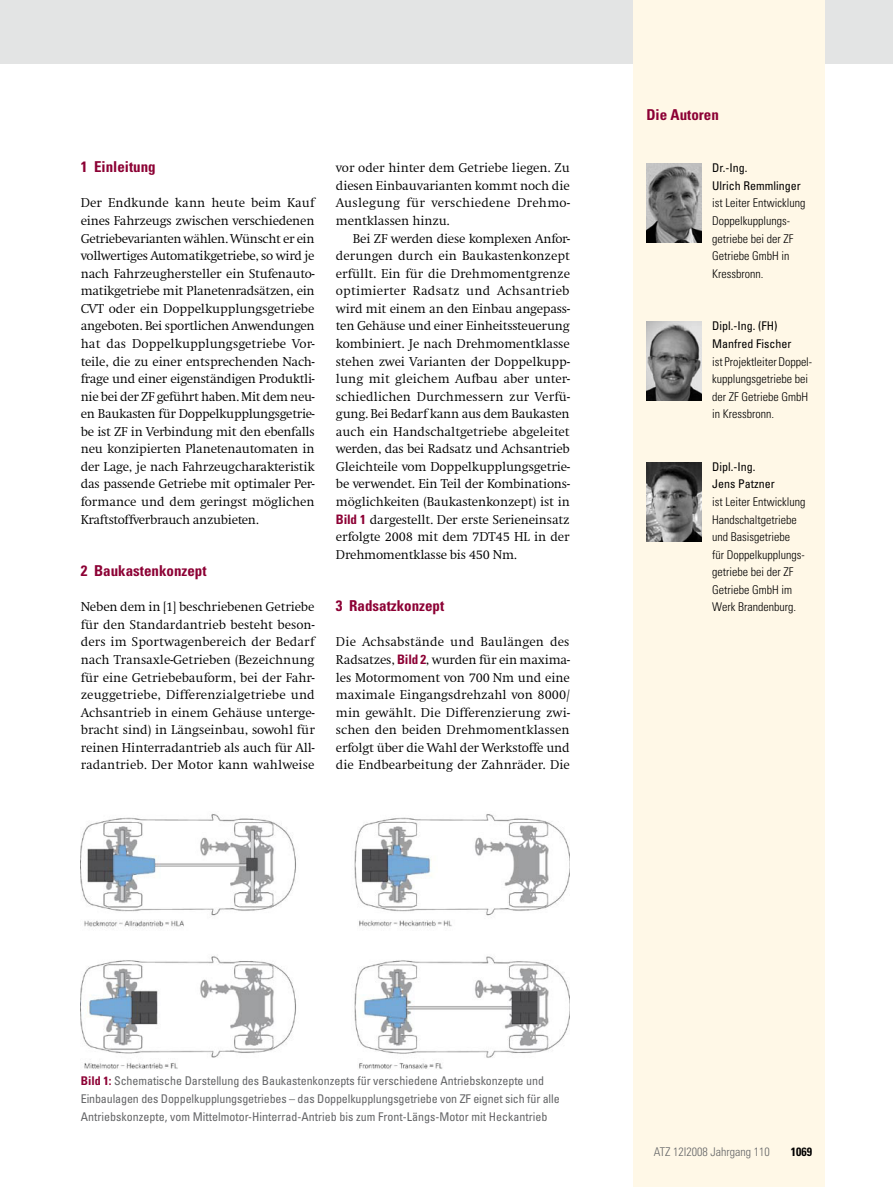
<style>
.page{position:relative;width:893px;height:1187px;background:#fff}
.page>*{position:absolute;margin:0;border:0;box-sizing:border-box;transform-origin:0 0}
.t1{font:700 condensed 15px "Univers LT Std";color:#8c0034}
.t2{font:300 13.05px/17.5px "Swift LT Pro";letter-spacing:-.01em;color:#000;text-align:justify}
.t3{font:300 condensed 12px/17.5px "Univers LT Std";color:#000}
.t4{font:condensed 12px/17.5px "Univers LT Std";letter-spacing:-.005em;color:#646567}
.t5{font:condensed 12px/17.5px "Univers LT Std";color:#000}
.t6{font:300 condensed 12px "Univers LT Std";color:#646567}
.t7{font:700 condensed 12px "Univers LT Std";color:#000}
.s1{font-family:"Univers LT Std";font-weight:700;font-stretch:condensed;color:#8c0034}
.s2{font-weight:700;color:#8c0034}
</style>
<div class="page">
<div style="left:0;top:0;width:893px;height:64px;background:#e3e4e4"></div>
<div style="left:634px;top:0;width:191px;height:1186px;background:#fff8e7"></div>
<img style="left:646px;top:322px;width:56px;height:78px">
<img style="left:646px;top:164px;width:56px;height:78px">
<img style="left:646px;top:462px;width:56px;height:79px">
<img style="left:81px;top:814px;width:489px;height:255px">
<p class="t1" style="left:81px;top:161px;width:76px">1 Einleitung</p>
<p class="t2" style="left:81px;top:195px;width:235px">Der Endkunde kann heute beim Kauf eines Fahrzeugs zwischen verschiedenen Getriebevarianten wählen. Wünscht er ein vollwertiges Automatikgetriebe, so wird je nach Fahrzeughersteller ein Stufenauto&shy;matikgetriebe mit Planetenradsätzen, ein CVT oder ein Doppelkupplungsgetriebe angeboten. Bei sportlichen Anwendungen hat das Doppelkupplungsgetriebe Vor&shy;teile, die zu einer entsprechenden Nach&shy;frage und einer eigenständigen Produktli&shy;nie bei der ZF geführt haben. Mit dem neu&shy;en Baukasten für Doppelkupplungsgetrie&shy;be ist ZF in Verbindung mit den ebenfalls neu konzipierten Planetenautomaten in der Lage, je nach Fahrzeugcharakteristik das passende Getriebe mit optimaler Per&shy;formance und dem geringst möglichen Kraftstoffverbrauch anzubieten.</p>
<p class="t1" style="left:81px;top:565px;width:127px">2 Baukastenkonzept</p>
<p class="t2" style="left:81px;top:599px;width:236px">Neben dem in [1] beschriebenen Getriebe für den Standardantrieb besteht beson&shy;ders im Sportwagenbereich der Bedarf nach Transaxle-Getrieben (Bezeichnung für eine Getriebebauform, bei der Fahr&shy;zeuggetriebe, Differenzialgetriebe und Achsantrieb in einem Gehäuse unterge&shy;bracht sind) in Längseinbau, sowohl für reinen Hinterradantrieb als auch für All&shy;radantrieb. Der Motor kann wahlweise</p>
<p class="t2" style="left:336px;top:160px;width:235px">vor oder hinter dem Getriebe liegen. Zu diesen Einbauvarianten kommt noch die Auslegung für verschiedene Drehmo&shy;mentklassen hinzu.</p>
<p class="t2" style="left:336px;top:230px;width:236px;text-indent:17px">Bei ZF werden diese komplexen Anfor&shy;derungen durch ein Baukastenkonzept erfüllt. Ein für die Drehmomentgrenze optimierter Radsatz und Achsantrieb wird mit einem an den Einbau angepass&shy;ten Gehäuse und einer Einheitssteuerung kombiniert. Je nach Drehmomentklasse stehen zwei Varianten der Doppelkupp&shy;lung mit gleichem Aufbau aber unter&shy;schiedlichen Durchmessern zur Verfü&shy;gung. Bei Bedarf kann aus dem Baukasten auch ein Handschaltgetriebe abgeleitet werden, das bei Radsatz und Achsantrieb Gleichteile vom Doppelkupplungsgetrie&shy;be verwendet. Ein Teil der Kombinations&shy;möglichkeiten (Baukastenkonzept) ist in <span class="s1">Bild 1</span> dargestellt. Der erste Serieneinsatz erfolgte 2008 mit dem 7DT45 HL in der Drehmomentklasse bis 450 Nm.</p>
<p class="t1" style="left:336px;top:600px;width:110px">3 Radsatzkonzept</p>
<p class="t2" style="left:336px;top:634px;width:236px">Die Achsabstände und Baulängen des Radsatzes, <span class="s1">Bild 2</span>, wurden für ein maxima&shy;les Motormoment von 700 Nm und eine maximale Eingangsdrehzahl von 8000/ min gewählt. Die Differenzierung zwi&shy;schen den beiden Drehmomentklassen erfolgt über die Wahl der Werkstoffe und die Endbearbeitung der Zahnräder. Die</p>
<p class="t1" style="left:646px;top:108px;width:74px">Die Autoren</p>
<p class="t5" style="left:712px;top:160px;width:90px">Dr.-Ing.<br>Ulrich Remmlinger</p>
<p class="t3" style="left:712px;top:195px;width:95px">ist Leiter Entwicklung<br>Doppelkupplungs&shy;getriebe bei der ZF<br>Getriebe GmbH in<br>Kressbronn.</p>
<p class="t5" style="left:712px;top:318px;width:81px">Dipl.-Ing. (FH)<br>Manfred Fischer</p>
<p class="t3" style="left:712px;top:353px;width:101px">ist Projektleiter Doppel&shy;kupplungsgetriebe bei der ZF Getriebe GmbH in Kressbronn.</p>
<p class="t5" style="left:712px;top:458px;width:64px">Dipl.-Ing.<br>Jens Patzner</p>
<p class="t3" style="left:712px;top:494px;width:95px">ist Leiter Entwicklung<br>Handschaltgetriebe und Basisgetriebe<br>für Doppelkupplungs&shy;getriebe bei der ZF<br>Getriebe GmbH im<br>Werk Brandenburg.</p>
<p class="t4" style="left:81px;top:1073px;width:480px"><span class="s2">Bild 1:</span> Schematische Darstellung des Baukastenkonzepts für verschiedene Antriebskonzepte und<br>Einbaulagen des Doppelkupplungsgetriebes – das Doppelkupplungsgetriebe von ZF eignet sich für alle<br>Antriebskonzepte, vom Mittelmotor-Hinterrad-Antrieb bis zum Front-Längs-Motor mit Heckantrieb</p>
<p class="t6" style="left:654px;top:1146px;width:117px">ATZ 12I2008 Jahrgang 110</p>
<p class="t7" style="left:791px;top:1146px;width:23px">1069</p>
</div>
